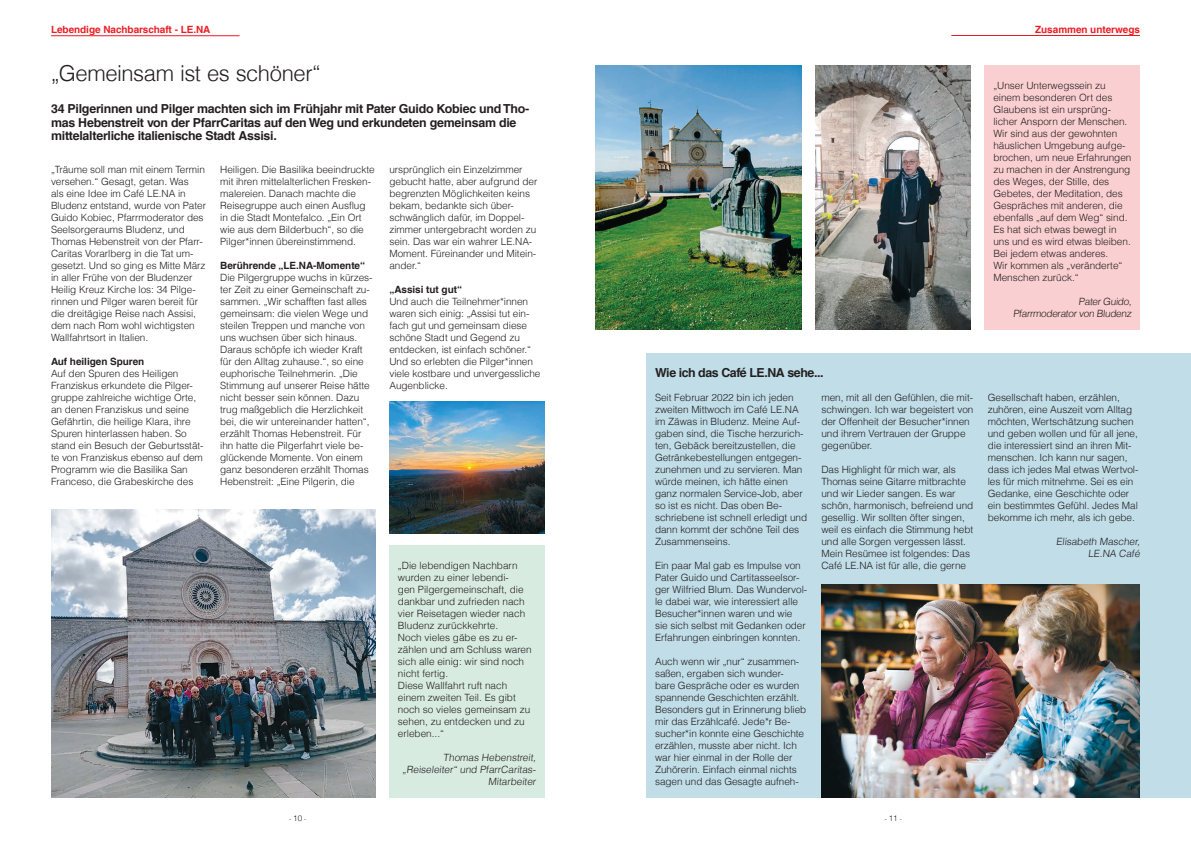
<style>
.page{position:relative;width:1191px;height:842px;background:#fff}
.page>*{position:absolute;margin:0;border:0;box-sizing:border-box;transform-origin:0 0}
.Überschrift{font:300 22px "Helveticafor Caritas";letter-spacing:-.02em;color:#231f20}
.Zwischenüberschrift{font:700 12.4px/13.5px "Helveticafor Caritas";letter-spacing:-.02em;color:#231f20}
.Name_kursiv{font:300 10px/12px "Helveticafor Caritas";letter-spacing:-.005em;color:#231f20}
.Fließtext_light{font:300 10px/12px "Helveticafor Caritas";letter-spacing:-.005em;color:#231f20}
.Fließtext_light-2{font:700 10px "Helveticafor Caritas";letter-spacing:-.005em;color:#231f20}
.Fließtext_bold{font:700 10px "Helveticafor Caritas";letter-spacing:-.005em;color:#ec1c23}
.t1{font:300 6px "Helveticafor Caritas";color:#231f20}
.s1{font-size:8px}
</style>
<div class="page">
<hr style="left:51px;top:35px;width:189px;height:1px;background:#ec1c23">
<hr style="left:951px;top:35px;width:189px;height:1px;background:#ec1c23">
<div style="left:389px;top:545px;width:155px;height:252px;background:#d8ebe1"></div>
<div style="left:985px;top:65px;width:155px;height:265px;background:#facfd2"></div>
<div style="left:646px;top:353px;width:545px;height:444px;background:#c0dde8"></div>
<img style="left:51px;top:509px;width:324px;height:288px">
<img style="left:821px;top:585px;width:319px;height:212px">
<img style="left:595px;top:65px;width:206px;height:265px">
<img style="left:815px;top:65px;width:155px;height:265px">
<img style="left:389px;top:401px;width:155px;height:132px">
<p class="Fließtext_bold" style="left:51px;top:23px;width:161px">Lebendige Nachbarschaft - LE.NA</p>
<p class="Fließtext_bold" style="left:1035px;top:23px;width:106px">Zusammen unterwegs</p>
<p class="Überschrift" style="left:51px;top:59px;width:271px">„Gemeinsam ist es schöner“</p>
<p class="Zwischenüberschrift" style="left:51px;top:102px;width:480px">34 Pilgerinnen und Pilger machten sich im Frühjahr mit Pater Guido Kobiec und Tho&shy;mas Hebenstreit von der PfarrCaritas auf den Weg und erkundeten gemeinsam die mittelalterliche italienische Stadt Assisi.</p>
<p class="Fließtext_light" style="left:51px;top:164px;width:156px">„Träume soll man mit einem Termin versehen.“ Gesagt, getan. Was<br>als eine Idee im Café LE.NA in<br>Bludenz entstand, wurde von Pater<br>Guido Kobiec, Pfarrmoderator des<br>Seelsorgeraums Bludenz, und<br>Thomas Hebenstreit von der Pfarr-<br>Caritas Vorarlberg in die Tat um&shy;gesetzt. Und so ging es Mitte März in aller Frühe von der Bludenzer<br>Heilig Kreuz Kirche los: 34 Pilge&shy;rinnen und Pilger waren bereit für die dreitägige Reise nach Assisi, dem nach Rom wohl wichtigsten<br>Wallfahrtsort in Italien.</p>
<p class="Fließtext_light-2" style="left:51px;top:356px;width:95px">Auf heiligen Spuren</p>
<p class="Fließtext_light" style="left:51px;top:368px;width:154px">Auf den Spuren des Heiligen<br>Franziskus erkundete die Pilger&shy;gruppe zahlreiche wichtige Orte, an denen Franziskus und seine<br>Gefährtin, die heilige Klara, ihre<br>Spuren hinterlassen haben. So stand ein Besuch der Geburtsstät&shy;te von Franziskus ebenso auf dem<br>Programm wie die Basilika San<br>Franceso, die Grabeskirche des</p>
<p class="Fließtext_light" style="left:389px;top:164px;width:149px">ursprünglich ein Einzelzimmer gebucht hatte, aber aufgrund der begrenzten Möglichkeiten keins bekam, bedankte sich über&shy;schwänglich dafür, im Doppel&shy;zimmer untergebracht worden zu sein. Das war ein wahrer LE.NA-<br>Moment. Füreinander und Mitein&shy;ander.“</p>
<p class="Fließtext_light-2" style="left:389px;top:284px;width:74px">„Assisi tut gut“</p>
<p class="Fließtext_light" style="left:389px;top:296px;width:153px">Und auch die Teilnehmer*innen waren sich einig: „Assisi tut ein&shy;fach gut und gemeinsam diese schöne Stadt und Gegend zu entdecken, ist einfach schöner.“<br>Und so erlebten die Pilger*innen viele kostbare und unvergessliche<br>Augenblicke.</p>
<p class="Fließtext_light" style="left:220px;top:164px;width:156px">Heiligen. Die Basilika beeindruckte mit ihren mittelalterlichen Fresken&shy;malereien. Danach machte die Reisegruppe auch einen Ausflug in die Stadt Montefalco. „Ein Ort wie aus dem Bilderbuch“, so die Pilger*innen übereinstimmend.</p>
<p class="Fließtext_light-2" style="left:220px;top:260px;width:146px">Berührende „LE.NA-Momente“</p>
<p class="Fließtext_light" style="left:220px;top:272px;width:154px">Die Pilgergruppe wuchs in kürzes&shy;ter Zeit zu einer Gemeinschaft zu&shy;sammen. „Wir schafften fast alles gemeinsam: die vielen Wege und steilen Treppen und manche von uns wuchsen über sich hinaus.<br>Daraus schöpfe ich wieder Kraft für den Alltag zuhause.“, so eine euphorische Teilnehmerin. „Die<br>Stimmung auf unserer Reise hätte nicht besser sein können. Dazu trug maßgeblich die Herzlichkeit bei, die wir untereinander hatten“, erzählt Thomas Hebenstreit. Für ihn hatte die Pilgerfahrt viele be&shy;glückende Momente. Von einem ganz besonderen erzählt Thomas<br>Hebenstreit: „Eine Pilgerin, die</p>
<p class="Name_kursiv" style="left:398px;top:560px;width:135px">„Die lebendigen Nachbarn wurden zu einer lebendi-<br>gen Pilgergemeinschaft, die dankbar und zufrieden nach vier Reisetagen wieder nach<br>Bludenz zurückkehrte.<br>Noch vieles gäbe es zu er&shy;zählen und am Schluss waren sich alle einig: wir sind noch nicht fertig.</p>
<p class="Name_kursiv" style="left:398px;top:680px;width:134px">Diese Wallfahrt ruft nach einem zweiten Teil. Es gibt noch so vieles gemeinsam zu sehen, zu entdecken und zu erleben...“</p>
<p class="Name_kursiv" style="left:402px;top:752px;width:136px;text-align:right">Thomas Hebenstreit, „Reiseleiter“ und PfarrCaritas-<br>Mitarbeiter</p>
<p class="Zwischenüberschrift" style="left:655px;top:366px;width:170px">Wie ich das Café LE.NA sehe...</p>
<p class="Name_kursiv" style="left:655px;top:392px;width:154px">Seit Februar 2022 bin ich jeden zweiten Mittwoch im Café LE.NA im Zäwas in Bludenz. Meine Auf&shy;gaben sind, die Tische herzurich&shy;ten, Gebäck bereitzustellen, die<br>Getränkebestellungen entgegen&shy;zunehmen und zu servieren. Man würde meinen, ich hätte einen ganz normalen Service-Job, aber so ist es nicht. Das oben Be&shy;schriebene ist schnell erledigt und dann kommt der schöne Teil des<br>Zusammenseins.</p>
<p class="Name_kursiv" style="left:655px;top:560px;width:154px">Ein paar Mal gab es Impulse von<br>Pater Guido und Cartitasseelsor&shy;ger Wilfried Blum. Das Wundervol&shy;le dabei war, wie interessiert alle<br>Besucher*innen waren und wie sie sich selbst mit Gedanken oder<br>Erfahrungen einbringen konnten.</p>
<p class="Name_kursiv" style="left:655px;top:656px;width:153px">Auch wenn wir „nur“ zusammen&shy;saßen, ergaben sich wunder&shy;bare Gespräche oder es wurden spannende Geschichten erzählt.<br>Besonders gut in Erinnerung blieb mir das Erzählcafé. Jede*r Be&shy;sucher*in konnte eine Geschichte erzählen, musste aber nicht. Ich war hier einmal in der Rolle der<br>Zuhörerin. Einfach einmal nichts sagen und das Gesagte aufneh-</p>
<p class="Name_kursiv" style="left:821px;top:392px;width:153px">men, mit all den Gefühlen, die mit&shy;schwingen. Ich war begeistert von der Offenheit der Besucher*innen und ihrem Vertrauen der Gruppe gegenüber.</p>
<p class="Name_kursiv" style="left:821px;top:464px;width:153px">Das Highlight für mich war, als<br>Thomas seine Gitarre mitbrachte und wir Lieder sangen. Es war schön, harmonisch, befreiend und gesellig. Wir sollten öfter singen, weil es einfach die Stimmung hebt und alle Sorgen vergessen lässt.</p>
<p class="Name_kursiv" style="left:821px;top:548px;width:150px">Mein Resümee ist folgendes: Das<br>Café LE.NA ist für alle, die gerne</p>
<p class="t1" style="left:289px;top:815px;width:19px">- <span class="s1">10</span> -</p>
<p class="t1" style="left:884px;top:815px;width:19px">- <span class="s1">11</span> -</p>
<p class="Name_kursiv" style="left:993px;top:80px;width:139px">„Unser Unterwegssein zu einem besonderen Ort des<br>Glaubens ist ein ursprüng&shy;licher Ansporn der Menschen.<br>Wir sind aus der gewohnten häuslichen Umgebung aufge&shy;brochen, um neue Erfahrungen zu machen in der Anstrengung des Weges, der Stille, des<br>Gebetes, der Meditation, des<br>Gespräches mit anderen, die ebenfalls „auf dem Weg“ sind.<br>Es hat sich etwas bewegt in uns und es wird etwas bleiben.<br>Bei jedem etwas anderes.<br>Wir kommen als „veränderte“<br>Menschen zurück.“</p>
<p class="Name_kursiv" style="left:1078px;top:296px;width:56px">Pater Guido,</p>
<p class="Name_kursiv" style="left:1013px;top:308px;width:121px">Pfarrmoderator von Bludenz</p>
<p class="Name_kursiv" style="left:987px;top:392px;width:152px">Gesellschaft haben, erzählen, zuhören, eine Auszeit vom Alltag möchten, Wertschätzung suchen und geben wollen und für all jene, die interessiert sind an ihren Mit&shy;menschen. Ich kann nur sagen, dass ich jedes Mal etwas Wertvol&shy;les für mich mitnehme. Sei es ein<br>Gedanke, eine Geschichte oder ein bestimmtes Gefühl. Jedes Mal bekomme ich mehr, als ich gebe.</p>
<p class="Name_kursiv" style="left:1056px;top:536px;width:87px">Elisabeth Mascher,</p>
<p class="Name_kursiv" style="left:1088px;top:548px;width:55px">LE.NA Café</p>
</div>
